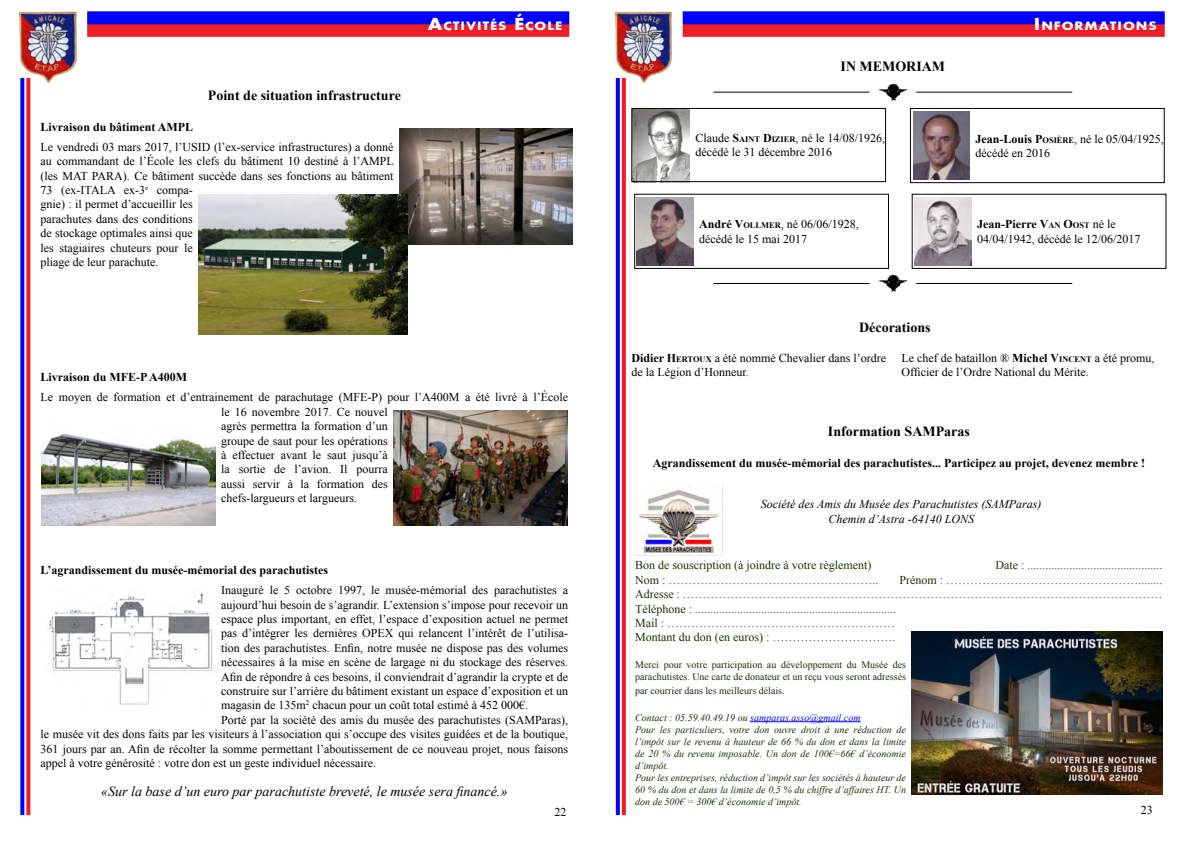
<style>
.page{position:relative;width:1191px;height:842px;background:#fff}
.page>*{position:absolute;margin:0;border:0;box-sizing:border-box;transform-origin:0 0}
.t1{font:700 14px "Times New Roman";color:#000}
.t2{font:italic 14px "Times New Roman";color:#000}
.t3{font:700 12.6px "Futura Ext";letter-spacing:.07em;color:#fff}
.t4{font:12px/14.4px "Times New Roman";color:#000}
.t5{font:12px/14.4px "Times New Roman";color:#193300}
.t6{font:700 12px "Times New Roman";color:#000}
.t7{font:italic 12px/14.4px "Times New Roman";color:#000;text-align:center}
.t8{font:italic 10px/12px "Times New Roman";color:#193300}
.t9{font:10px/12px "Times New Roman";color:#193300}
.s1{font-size:18px}
.s2{font-weight:700}
.s3{font-weight:700;font-size:8.4px}
.s4{font-style:inherit}
.s5{font-size:8.4px}
.s6{color:#00f}
</style>
<div class="page">
<img style="left:19px;top:11px;width:58px;height:72px">
<img style="left:614px;top:11px;width:58px;height:72px">
<div style="left:87px;top:24px;width:482px;height:13px;background:#ed1d24"></div>
<div style="left:87px;top:11px;width:482px;height:13px;background:#00f"></div>
<div style="left:682px;top:24px;width:482px;height:13px;background:#ed1d24"></div>
<div style="left:682px;top:11px;width:482px;height:13px;background:#00f"></div>
<svg style="left:26px;top:78px;width:4px;height:737px;background:#ee3037"></svg>
<svg style="left:20px;top:78px;width:4px;height:737px;background:#1616ff"></svg>
<svg style="left:622px;top:78px;width:4px;height:737px;background:#ed242b"></svg>
<svg style="left:616px;top:78px;width:4px;height:737px;background:#0909ff"></svg>
<img style="left:393px;top:410px;width:174px;height:116px">
<img style="left:399px;top:129px;width:174px;height:115px">
<img style="left:198px;top:195px;width:209px;height:139px">
<img style="left:42px;top:433px;width:173px;height:93px">
<img style="left:46px;top:593px;width:166px;height:112px">
<img style="left:911px;top:632px;width:251px;height:163px">
<hr style="left:750px;top:721px;width:110px;height:1px;background:#00f">
<img style="left:639px;top:489px;width:80px;height:66px">
<img style="left:879px;top:83px;width:29px;height:18px">
<hr style="left:713px;top:92px;width:156px;height:1px;background:#000">
<hr style="left:916px;top:92px;width:156px;height:1px;background:#000">
<img style="left:633px;top:110px;width:56px;height:70px">
<div style="left:631px;top:108px;width:255px;height:74px;border:1px solid #000"></div>
<img style="left:637px;top:197px;width:56px;height:68px">
<div style="left:634px;top:194px;width:255px;height:75px;border:1px solid #000"></div>
<img style="left:913px;top:112px;width:56px;height:68px">
<div style="left:910px;top:108px;width:254px;height:75px;border:1px solid #000"></div>
<img style="left:914px;top:197px;width:57px;height:68px">
<div style="left:911px;top:194px;width:255px;height:75px;border:1px solid #000"></div>
<img style="left:879px;top:274px;width:29px;height:18px">
<hr style="left:713px;top:283px;width:156px;height:1px;background:#000">
<hr style="left:916px;top:283px;width:156px;height:1px;background:#000">
<p class="t1" style="left:208px;top:86px;width:195px">Point de situation infrastructure</p>
<p class="t6" style="left:41px;top:119px;width:154px">Livraison du bâtiment AMPL</p>
<p class="t4" style="left:41px;top:139px;width:355px">Le vendredi 03 mars 2017, l’USID (l’ex-service infrastructures) a donné au commandant de l’école les clefs du bâtiment 10 destiné à l’AMPL (les MAT PARA). Ce bâtiment succède dans ses fonctions au bâtiment 73 (ex-ITALA ex-3<sup>e</sup> compa-<br>gnie) : il permet d’accueillir les<br>parachutes dans des conditions<br>de stockage optimales ainsi que<br>les stagiaires chuteurs pour le<br>pliage de leur parachute.</p>
<p class="t3" style="left:428px;top:18px;width:136px"><span class="s1">A</span>CTIVITÉS <span class="s1">é</span>COLE</p>
<p class="t6" style="left:41px;top:369px;width:148px">Livraison du MFE-P A400M</p>
<p class="t4" style="left:221px;top:390px;width:348px;text-indent:-180px">Le moyen de formation et d’entrainement de parachutage (MFE-P) pour l’A400M a été livré à l’école le 16 novembre 2017. Ce nouvel<br>agrès permettra la formation d’un<br>groupe de saut pour les opérations<br>à effectuer avant le saut jusqu’à<br>la sortie de l’avion. Il pourra<br>aussi servir à la formation des<br>chefs-largueurs et largueurs.</p>
<p class="t6" style="left:41px;top:562px;width:289px">L’agrandissement du musée-mémorial des parachutistes</p>
<p class="t4" style="left:221px;top:583px;width:348px">Inauguré le 5 octobre 1997, le musée-mémorial des parachutistes a</p>
<p class="t4" style="left:221px;top:597px;width:348px">aujourd’hui besoin de s’agrandir. L’extension s’impose pour recevoir un</p>
<p class="t4" style="left:221px;top:611px;width:348px">espace plus important, en effet, l’espace d’exposition actuel ne permet</p>
<p class="t4" style="left:221px;top:626px;width:348px">pas d’intégrer les dernières OPEX qui relancent l’intérêt de l’utilisa-</p>
<p class="t4" style="left:221px;top:640px;width:348px">tion des parachutistes. Enfin, notre musée ne dispose pas des volumes</p>
<p class="t4" style="left:221px;top:655px;width:348px">nécessaires à la mise en scène de largage ni du stockage des réserves.</p>
<p class="t4" style="left:221px;top:669px;width:348px">Afin de répondre à ces besoins, il conviendrait d’agrandir la crypte et de</p>
<p class="t4" style="left:221px;top:683px;width:348px">construire sur l’arrière du bâtiment existant un espace d’exposition et un</p>
<p class="t4" style="left:221px;top:698px;width:308px">magasin de 135m<sup>2</sup> chacun pour un coût total estimé à 452 000€.</p>
<p class="t4" style="left:221px;top:712px;width:348px">Porté par la société des amis du musée des parachutistes (SAMParas),</p>
<p class="t4" style="left:41px;top:727px;width:529px">le musée vit des dons faits par les visiteurs à l’association qui s’occupe des visites guidées et de la boutique,</p>
<p class="t4" style="left:41px;top:741px;width:529px">361 jours par an. Afin de récolter la somme permettant l’aboutissement de ce nouveau projet, nous faisons</p>
<p class="t4" style="left:41px;top:755px;width:337px">appel à votre générosité : votre don est un geste individuel nécessaire.</p>
<p class="t2" style="left:101px;top:781px;width:408px">«Sur la base d’un euro par parachutiste breveté, le musée sera financé.»</p>
<p class="t4" style="left:554px;top:805px;width:13px">22</p>
<p class="t3" style="left:1034px;top:18px;width:123px"><span class="s1">I</span> NFORMATIONS</p>
<p class="t1" style="left:840px;top:57px;width:106px">IN MEMORIAM</p>
<p class="t4" style="left:695px;top:131px;width:191px">Claude <span class="s2">S</span><span class="s3">AINT</span> <span class="s2">D</span><span class="s3">IZIER</span>, né le 14/08/1926, décédé le 31 décembre 2016</p>
<p class="t4" style="left:975px;top:131px;width:190px"><span class="s2">Jean-Louis</span> <span class="s2">P</span><span class="s3">OSIÈRE</span>, né le 05/04/1925, décédé en 2016</p>
<p class="t4" style="left:699px;top:217px;width:161px;text-indent:70px"><span class="s3">ER</span>, né 06/06/1928, décédé le 15 mai 2017</p>
<p class="t6" style="left:699px;top:216px;width:58px">André <span class="s4">V</span><span class="s5">OLLM</span></p>
<p class="t4" style="left:977px;top:217px;width:165px"><span class="s2">Jean-Pierre</span> <span class="s2">V</span><span class="s3">AN</span> <span class="s2">O</span><span class="s3">OST</span> né le<br>04/04/1942, décédé le 12/06/2017</p>
<p class="t1" style="left:859px;top:318px;width:73px">Décorations</p>
<p class="t4" style="left:631px;top:351px;width:256px"><span class="s2">Didier</span> <span class="s2">H</span><span class="s3">ERTOUX</span> a été nommé Chevalier dans l’ordre de la Légion d’Honneur.</p>
<p class="t4" style="left:901px;top:351px;width:254px">Le chef de bataillon ® <span class="s2">Michel</span> <span class="s2">V</span><span class="s3">INCENT</span> a été promu,<br>Officier de l’Ordre National du Mérite.</p>
<p class="t1" style="left:828px;top:422px;width:143px">Information SAMParas</p>
<p class="t6" style="left:653px;top:454px;width:494px">Agrandissement du musée-mémorial des parachutistes... Participez au projet, devenez membre !</p>
<p class="t7" style="left:760px;top:497px;width:282px">Société des Amis du Musée des Parachutistes (SAMParas)<br>Chemin d’Astra -64140 LONS</p>
<p class="t5" style="left:635px;top:558px;width:238px">Bon de souscription (à joindre à votre règlement)</p>
<p class="t5" style="left:995px;top:558px;width:168px">Date : .............................................</p>
<p class="t5" style="left:635px;top:572px;width:245px">Nom : ……………………………………………..</p>
<p class="t5" style="left:635px;top:572px;width:529px;text-indent:264px">Prénom : …………………………………………........<br>Adresse : ………………………………………………………………………………………………………… Téléphone : ...................................................................<br>Mail : …………………………………………………<br>Montant du don (en euros) : ………………………….</p>
<p class="t9" style="left:635px;top:658px;width:272px">Merci pour votre participation au développement du Musée des parachutistes. Une carte de donateur et un reçu vous seront adressés</p>
<p class="t9" style="left:635px;top:685px;width:151px">par courrier dans les meilleurs délais.</p>
<p class="t8" style="left:635px;top:711px;width:272px">Contact : 05.59.40.49.19 ou <span class="s6">samparas.asso@gmail.com<br></span>Pour les particuliers, votre don ouvre droit à une réduction de l’impôt sur le revenu à hauteur de 66 % du don et dans la limite de 20 % du revenu imposable. Un don de 100€=66€ d’économie d’impôt.<br>Pour les entreprises, réduction d’impôt sur les sociétés à hauteur de 60 % du don et dans la limite de 0,5 % du chiffre d’affaires HT. Un don de 500€ = 300€ d’économie d’impôt.</p>
<p class="t4" style="left:1140px;top:803px;width:13px">23</p>
</div>
